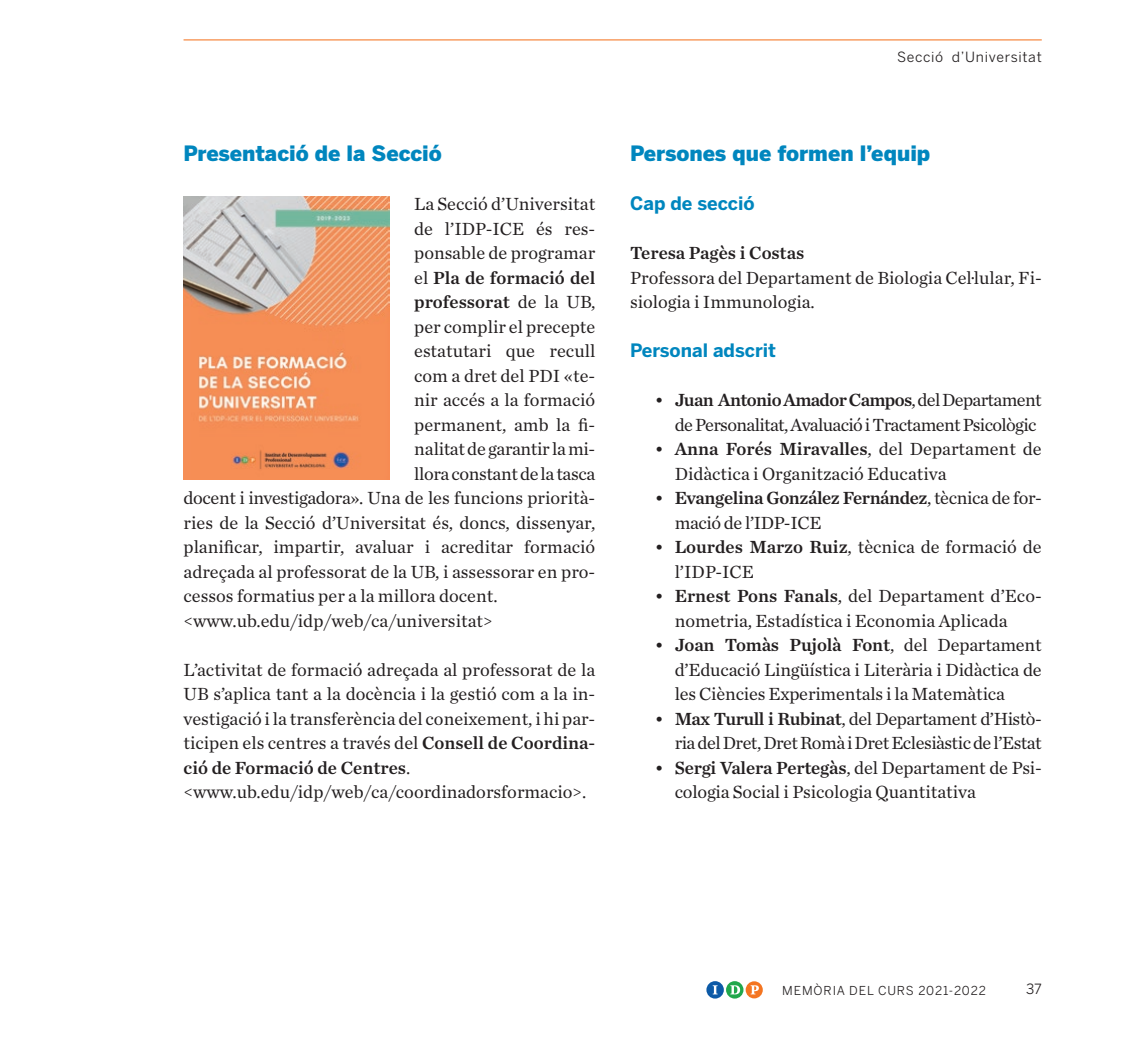
<style>
.page{position:relative;width:1141px;height:1042px;background:#fff}
.page>*{position:absolute;margin:0;border:0;box-sizing:border-box;transform-origin:0 0}
.t1{font:900 21px "Benton Sans";color:#0086be}
.t2{font:18.38px/24.5px "Chronicle Text G1";color:#231f20}
.t3{font:18.38px/24.5px "Chronicle Text G1 Semi";letter-spacing:-.005em;color:#231f20}
.t4{font:18.38px/24.5px "Chronicle Text G1";letter-spacing:-.025em;color:#231f20;text-align:right}
.t5{font:18.38px "Chronicle Text G1";letter-spacing:-.02em;color:#231f20}
.t6{font:18.38px "Chronicle Text G1";letter-spacing:-.035em;color:#231f20}
.t7{font:18.38px "Chronicle Text G1 Semi";letter-spacing:-.035em;color:#231f20}
.t8{font:700 18.38px "Benton Sans";color:#0086be}
.t9{font:14px "Benton Sans";letter-spacing:.05em;color:#231f20}
.t10{font:12.25px "Benton Sans";letter-spacing:.07em;color:#231f20}
.s1{font-family:"Chronicle Text G1"}
.s2{font-family:"Chronicle Text G1 Semi"}
</style>
<div class="page">
<hr style="left:184px;top:39px;width:858px;height:1px;background:#f47521">
<div style="left:746px;top:981px;width:17px;height:17px;background:#f47521;border-radius:50%"></div>
<svg style="left:751px;top:985px;width:8px;height:9px"></svg>
<div style="left:726px;top:981px;width:17px;height:17px;background:#21a74c;border-radius:50%"></div>
<svg style="left:730px;top:985px;width:10px;height:9px"></svg>
<div style="left:706px;top:981px;width:18px;height:17px;background:#0c5aa7;border-radius:50%"></div>
<svg style="left:713px;top:985px;width:5px;height:9px"></svg>
<img style="left:184px;top:197px;width:205px;height:282px">
<p class="t1" style="left:184px;top:141px;width:260px">Presentació de la Secció</p>
<p class="t2" style="left:414px;top:191px;width:183px;text-align:justify">La Secció d’Universitat de l’IDP-ICE és res&shy;ponsable de programar</p>
<p class="t3" style="left:414px;top:264px;width:183px"><span class="s1">el</span> Pla de formació del professorat <span class="s1">de la UB,</span></p>
<p class="t2" style="left:414px;top:313px;width:183px">per complir el precepte</p>
<p class="t2" style="left:414px;top:338px;width:183px">estatutari que recull</p>
<p class="t2" style="left:414px;top:362px;width:183px">com a dret del PDI «te-</p>
<p class="t2" style="left:414px;top:387px;width:183px">nir accés a la formació</p>
<p class="t2" style="left:414px;top:411px;width:183px">permanent, amb la fi-</p>
<p class="t5" style="left:414px;top:435px;width:183px">nalitat de garantir la mi-</p>
<p class="t5" style="left:414px;top:459px;width:183px">llora constant de la tasca</p>
<p class="t2" style="left:184px;top:485px;width:413px">docent i investigadora». Una de les funcions priorità-</p>
<p class="t2" style="left:184px;top:509px;width:413px">ries de la Secció d’Universitat és, doncs, dissenyar,</p>
<p class="t2" style="left:184px;top:534px;width:413px">planificar, impartir, avaluar i acreditar formació</p>
<p class="t2" style="left:184px;top:558px;width:413px">adreçada al professorat de la UB, i assessorar en pro-</p>
<p class="t2" style="left:184px;top:583px;width:316px">cessos formatius per a la millora docent.</p>
<p class="t2" style="left:184px;top:607px;width:311px">&lt;www.ub.edu/idp/web/ca/universitat&gt;</p>
<p class="t2" style="left:184px;top:656px;width:413px;text-align:justify">L’activitat de formació adreçada al professorat de la UB s’aplica tant a la docència i la gestió com a la in&shy;vestigació i la transferència del coneixement, i hi par&shy;ticipen els centres a través del <span class="s2">Consell de Coordina-</span></p>
<p class="t3" style="left:184px;top:754px;width:228px">ció de Formació de Centres<span class="s1">.</span></p>
<p class="t2" style="left:184px;top:778px;width:404px">&lt;www.ub.edu/idp/web/ca/coordinadorsformacio&gt;.</p>
<p class="t9" style="left:897px;top:49px;width:146px">Secció d’Universitat</p>
<p class="t1" style="left:630px;top:141px;width:302px">Persones que formen l’equip</p>
<p class="t8" style="left:630px;top:192px;width:126px">Cap de secció</p>
<p class="t3" style="left:630px;top:240px;width:176px">Teresa Pagès i Costas</p>
<p class="t2" style="left:630px;top:264px;width:413px">Professora del Departament de Biologia Cel·lular, Fi&shy;siologia i Immunologia.</p>
<p class="t8" style="left:630px;top:339px;width:148px">Personal adscrit</p>
<p class="t7" style="left:655px;top:385px;width:388px"><span class="s1">•</span> Juan Antonio Amador Campos<span class="s1">, del Departament</span></p>
<p class="t6" style="left:675px;top:410px;width:363px">de Personalitat, Avaluació i Tractament Psicològic</p>
<p class="t3" style="left:655px;top:436px;width:388px"><span class="s1">•</span> Anna Forés Miravalles<span class="s1">, del Departament de</span></p>
<p class="t2" style="left:675px;top:460px;width:273px">Didàctica i Organització Educativa</p>
<p class="t3" style="left:655px;top:485px;width:388px"><span class="s1">•</span> Evangelina González Fernández<span class="s1">, tècnica de for-</span></p>
<p class="t5" style="left:675px;top:508px;width:148px">mació de l’IDP-ICE</p>
<p class="t2" style="left:675px;top:534px;width:369px;text-indent:-20px">• <span class="s2">Lourdes Marzo Ruiz</span>, tècnica de formació de l’IDP-ICE</p>
<p class="t2" style="left:675px;top:583px;width:369px;text-indent:-20px">• <span class="s2">Ernest Pons Fanals</span>, del Departament d’Eco&shy;nometria, Estadística i Economia Aplicada</p>
<p class="t3" style="left:655px;top:631px;width:388px"><span class="s1">•</span> Joan Tomàs Pujolà Font<span class="s1">, del Departament</span></p>
<p class="t2" style="left:675px;top:656px;width:369px">d’Educació Lingüística i Literària i Didàctica de les Ciències Experimentals i la Matemàtica</p>
<p class="t4" style="left:655px;top:705px;width:388px">• <span class="s2">Max Turull i Rubinat</span>, del Departament d’Histò&shy;ria del Dret, Dret Romà i Dret Eclesiàstic de l’Estat</p>
<p class="t2" style="left:675px;top:754px;width:369px;text-indent:-20px">• <span class="s2">Sergi Valera Pertegàs</span>, del Departament de Psi&shy;cologia Social i Psicologia Quantitativa</p>
<p class="t10" style="left:782px;top:983px;width:205px">MEMÒRIA DEL CURS 2021-2022</p>
<p class="t9" style="left:1026px;top:981px;width:17px">37</p>
</div>
